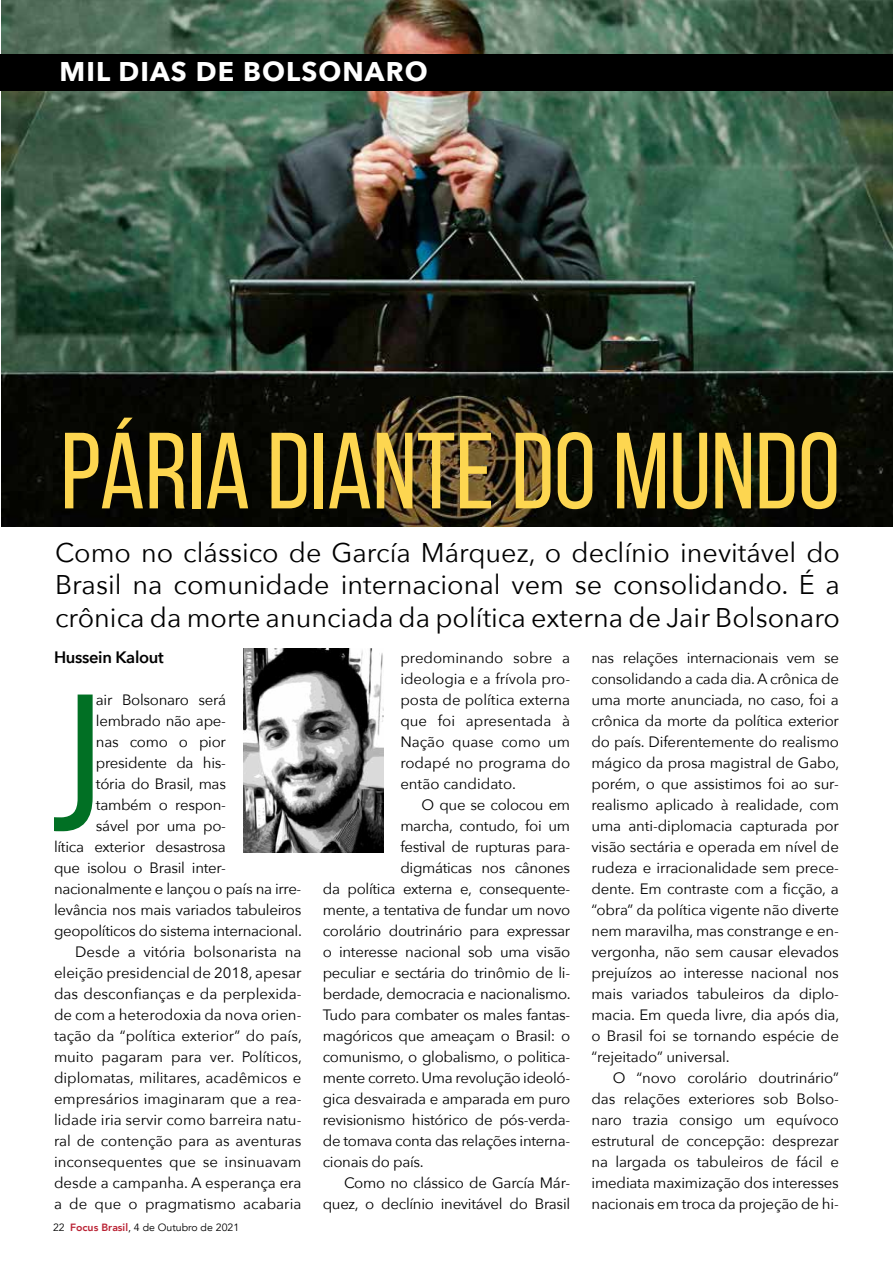
<style>
.page{position:relative;width:893px;height:1263px;background:#fff}
.page>*{position:absolute;margin:0;border:0;box-sizing:border-box;transform-origin:0 0}
.t1{font:195px "Bebas Neue";color:#017024}
.t2{font:108px "Bebas Neue";color:#fdd650}
.t3{font:27px/32.4px "Avenir Next";color:#000;text-align:justify}
.t4{font:700 27px "Avenir Next";letter-spacing:.04em;color:#fff}
.t5{font:600 16.5px "Avenir Next";letter-spacing:-.02em;color:#000}
.t6{font:15px/21px "Avenir Next";letter-spacing:-.02em;color:#000;text-align:justify}
.t7{font:15px "Avenir Next";color:#000}
.t8{font:10.5px "Avenir";color:#000}
.s1{font-weight:800;color:#ba2234}
</style>
<div class="page">
<img style="left:1px;top:0;width:892px;height:526px">
<img style="left:243px;top:649px;width:140px;height:204px">
<div style="left:0;top:54px;width:893px;height:36px;background:#000"></div>
<h3 class="t4" style="left:60px;top:48px;width:370px">MIL DIAS DE BOLSONARO</h3>
<h2 class="t2" style="left:61px;top:413px;width:781px">PÁRIA DIANTE DO MUNDO</h2>
<h3 class="t3" style="left:55px;top:535px;width:786px">Como no clássico de García Márquez, o declínio inevitável do Brasil na comunidade internacional vem se consolidando. É a crônica da morte anunciada da política externa de Jair Bolsonaro</h3>
<p class="t5" style="left:54px;top:643px;width:111px">Hussein Kalout</p>
<h1 class="t1" style="left:50px;top:658px;width:51px">J</h1>
<p class="t6" style="left:96px;top:689px;width:132px">air Bolsonaro será</p>
<p class="t6" style="left:96px;top:710px;width:132px">lembrado não ape-</p>
<p class="t6" style="left:96px;top:731px;width:132px">nas como o pior</p>
<p class="t6" style="left:96px;top:752px;width:132px">presidente da his-</p>
<p class="t6" style="left:96px;top:773px;width:132px">tória do Brasil, mas</p>
<p class="t6" style="left:96px;top:794px;width:132px">também o respon-</p>
<p class="t6" style="left:96px;top:815px;width:132px">sável por uma po-</p>
<p class="t6" style="left:54px;top:836px;width:173px">lítica exterior desastrosa</p>
<p class="t6" style="left:54px;top:857px;width:173px">que isolou o Brasil inter-</p>
<p class="t6" style="left:54px;top:878px;width:249px">nacionalmente e lançou o país na irre-</p>
<p class="t6" style="left:54px;top:899px;width:249px">levância nos mais variados tabuleiros</p>
<p class="t6" style="left:54px;top:920px;width:249px">geopolíticos do sistema internacional.</p>
<p class="t7" style="left:75px;top:939px;width:228px">Desde a vitória bolsonarista na</p>
<p class="t7" style="left:54px;top:960px;width:249px">eleição presidencial de 2018, apesar</p>
<p class="t7" style="left:54px;top:981px;width:249px">das desconfianças e da perplexida-</p>
<p class="t7" style="left:54px;top:1002px;width:249px">de com a heterodoxia da nova orien-</p>
<p class="t7" style="left:54px;top:1023px;width:249px">tação da “política exterior” do país,</p>
<p class="t7" style="left:54px;top:1044px;width:249px">muito pagaram para ver. Políticos,</p>
<p class="t7" style="left:54px;top:1065px;width:249px">diplomatas, militares, acadêmicos e</p>
<p class="t7" style="left:54px;top:1086px;width:249px">empresários imaginaram que a rea-</p>
<p class="t7" style="left:54px;top:1107px;width:249px">lidade iria servir como barreira natu-</p>
<p class="t7" style="left:54px;top:1128px;width:249px">ral de contenção para as aventuras</p>
<p class="t7" style="left:54px;top:1149px;width:249px">inconsequentes que se insinuavam</p>
<p class="t7" style="left:54px;top:1170px;width:249px">desde a campanha. A esperança era</p>
<p class="t7" style="left:54px;top:1191px;width:249px">a de que o pragmatismo acabaria</p>
<p class="t8" style="left:53px;top:1221px;width:188px">22 <span class="s1">Focus Brasil</span>, 4 de Outubro de 2021</p>
<p class="t6" style="left:400px;top:647px;width:171px">predominando sobre a ideologia e a frívola pro&shy;posta de política externa que foi apresentada à Nação quase como um rodapé no programa do então candidato.</p>
<p class="t6" style="left:422px;top:794px;width:150px">O que se colocou em</p>
<p class="t6" style="left:400px;top:815px;width:171px">marcha, contudo, foi um</p>
<p class="t6" style="left:400px;top:836px;width:171px">festival de rupturas para-</p>
<p class="t6" style="left:400px;top:857px;width:171px">digmáticas nos cânones</p>
<p class="t6" style="left:323px;top:878px;width:249px">da política externa e, consequente-</p>
<p class="t6" style="left:323px;top:899px;width:249px">mente, a tentativa de fundar um novo</p>
<p class="t6" style="left:323px;top:920px;width:249px">corolário doutrinário para expressar</p>
<p class="t6" style="left:323px;top:941px;width:249px">o interesse nacional sob uma visão</p>
<p class="t6" style="left:323px;top:962px;width:249px">peculiar e sectária do trinômio de li-</p>
<p class="t6" style="left:323px;top:983px;width:249px">berdade, democracia e nacionalismo.</p>
<p class="t6" style="left:323px;top:1004px;width:249px">Tudo para combater os males fantas-</p>
<p class="t6" style="left:323px;top:1025px;width:249px">magóricos que ameaçam o Brasil: o</p>
<p class="t6" style="left:323px;top:1046px;width:249px">comunismo, o globalismo, o politica-</p>
<p class="t6" style="left:323px;top:1067px;width:249px">mente correto. Uma revolução ideoló-</p>
<p class="t6" style="left:323px;top:1088px;width:249px">gica desvairada e amparada em puro</p>
<p class="t6" style="left:323px;top:1109px;width:249px">revisionismo histórico de pós-verda-</p>
<p class="t6" style="left:323px;top:1130px;width:249px">de tomava conta das relações interna-</p>
<p class="t6" style="left:323px;top:1151px;width:103px">cionais do país.</p>
<p class="t6" style="left:344px;top:1172px;width:228px">Como no clássico de García Már-</p>
<p class="t6" style="left:323px;top:1193px;width:249px">quez, o declínio inevitável do Brasil</p>
<p class="t6" style="left:591px;top:647px;width:249px">nas relações internacionais vem se consolidando a cada dia. A crônica de uma morte anunciada, no caso, foi a crônica da morte da política exterior do país. Diferentemente do realismo mágico da prosa magistral de Gabo, porém, o que assistimos foi ao sur&shy;realismo aplicado à realidade, com uma anti-diplomacia capturada por visão sectária e operada em nível de rudeza e irracionalidade sem prece&shy;dente. Em contraste com a ficção, a “obra” da política vigente não diverte nem maravilha, mas constrange e en&shy;vergonha, não sem causar elevados prejuízos ao interesse nacional nos mais variados tabuleiros da diplo&shy;macia. Em queda livre, dia após dia, o Brasil foi se tornando espécie de “rejeitado” universal.</p>
<p class="t6" style="left:591px;top:1067px;width:249px;text-indent:21px">O “novo corolário doutrinário” das relações exteriores sob Bolso&shy;naro trazia consigo um equívoco estrutural de concepção: desprezar na largada os tabuleiros de fácil e imediata maximização dos interesses nacionais em troca da projeção de hi-</p>
</div>
